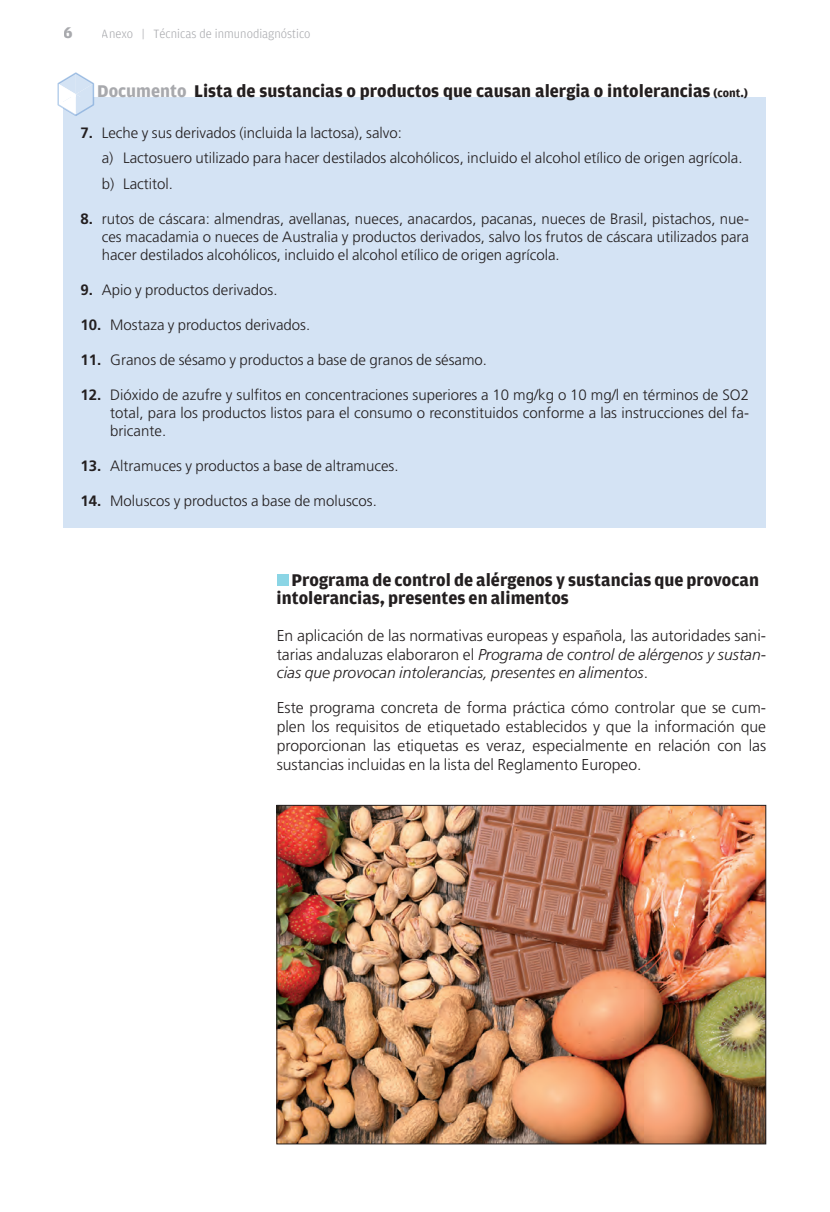
<style>
.page{position:relative;width:830px;height:1212px;background:#fff}
.page>*{position:absolute;margin:0;border:0;box-sizing:border-box;transform-origin:0 0}
.t1{font:700 18px/18px "Amplitude";color:#231f20}
.t2{font:700 16.5px "Amplitude";color:#a8a9ad}
.t3{font:300 15.75px/18.9px "Frutiger LT Std";color:#231f20;text-align:justify}
.t4{font:300 15px/18px "Frutiger LT Std";color:#231f20;text-align:justify}
.t5{font:300 12.75px "Amplitude";color:#a8a9ad}
.s1{color:#a8a9ad}
.s2{font-size:12px}
.s3{font-weight:700}
.s4{font-style:italic}
</style>
<div class="page">
<div style="left:276px;top:574px;width:12px;height:12px;background:#8bd5e5"></div>
<div style="left:63px;top:97px;width:702px;height:430px;background:#d4e3f4"></div>
<svg style="left:57px;top:72px;width:38px;height:44px"></svg>
<img style="left:278px;top:807px;width:485px;height:335px">
<p class="t2" style="left:64px;top:23px;width:11px">6</p>
<p class="t5" style="left:102px;top:27px;width:210px">Anexo | Técnicas de inmunodiagnóstico</p>
<p class="t1" style="left:97px;top:82px;width:652px"><span class="s1">Documento</span> Lista de sustancias o productos que causan alergia o intolerancias <span class="s2">(cont.)</span></p>
<p class="t4" style="left:102px;top:120px;width:642px;line-height:25.5px;text-align:left;text-indent:-21px"><span class="s3">7.</span> Leche y sus derivados (incluida la lactosa), salvo:<br>a) Lactosuero utilizado para hacer destilados alcohólicos, incluido el alcohol etílico de origen agrícola. b) Lactitol.</p>
<p class="t4" style="left:102px;top:210px;width:648px;text-indent:-21px"><span class="s3">8.</span> rutos de cáscara: almendras, avellanas, nueces, anacardos, pacanas, nueces de Brasil, pistachos, nue&shy;ces macadamia o nueces de Australia y productos derivados, salvo los frutos de cáscara utilizados para hacer destilados alcohólicos, incluido el alcohol etílico de origen agrícola.</p>
<p class="t4" style="left:80px;top:281px;width:198px"><span class="s3">9.</span> Apio y productos derivados.</p>
<p class="t4" style="left:80px;top:316px;width:231px"><span class="s3">10.</span> Mostaza y productos derivados.</p>
<p class="t4" style="left:80px;top:351px;width:408px"><span class="s3">11.</span> Granos de sésamo y productos a base de granos de sésamo.</p>
<p class="t4" style="left:110px;top:386px;width:640px;text-indent:-30px"><span class="s3">12.</span> Dióxido de azufre y sulfitos en concentraciones superiores a 10 mg/kg o 10 mg/l en términos de SO2 total, para los productos listos para el consumo o reconstituidos conforme a las instrucciones del fa&shy;bricante.</p>
<p class="t4" style="left:80px;top:457px;width:319px"><span class="s3">13.</span> Altramuces y productos a base de altramuces.</p>
<p class="t4" style="left:80px;top:492px;width:298px"><span class="s3">14.</span> Moluscos y productos a base de moluscos.</p>
<p class="t1" style="left:276px;top:571px;width:483px;text-indent:15px">Programa de control de alérgenos y sustancias que provocan intolerancias, presentes en alimentos</p>
<p class="t3" style="left:276px;top:626px;width:490px">En aplicación de las normativas europeas y española, las autoridades sani&shy;tarias andaluzas elaboraron el <span class="s4">Programa de control de alérgenos y sustan&shy;cias que provocan intolerancias, presentes en alimentos</span>.</p>
<p class="t3" style="left:276px;top:699px;width:491px">Este programa concreta de forma práctica cómo controlar que se cum&shy;plen los requisitos de etiquetado establecidos y que la información que proporcionan las etiquetas es veraz, especialmente en relación con las sustancias incluidas en la lista del Reglamento Europeo.</p>
</div>
